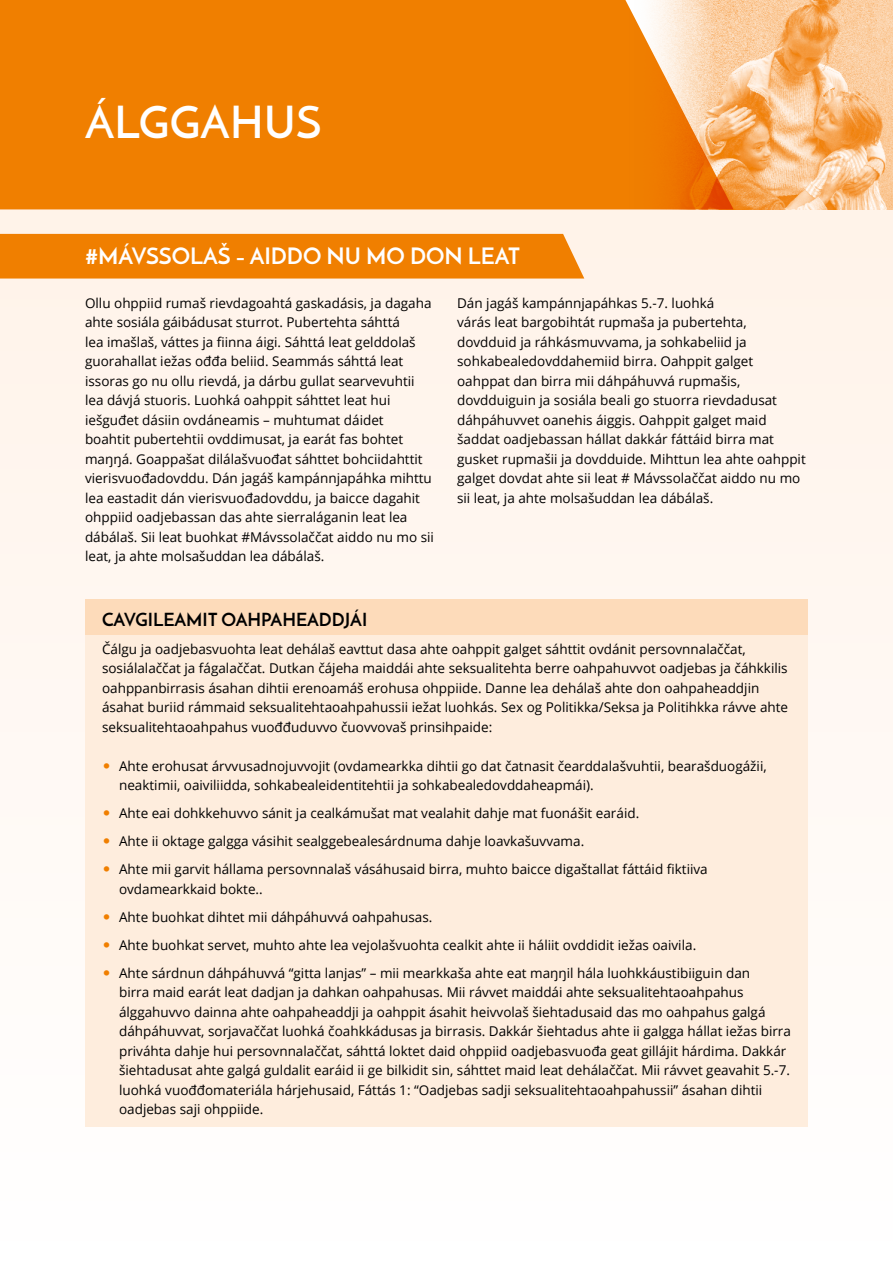
<style>
.page{position:relative;width:893px;height:1263px;background:#fff}
.page>*{position:absolute;margin:0;border:0;box-sizing:border-box;transform-origin:0 0}
.Heading_Tema{font:600 45px "Josefin Sans";color:#fff}
.Tittel_2_-_Hvit{font:700 22.5px "Josefin Sans";color:#fff}
.Faktatittel{font:700 18px "Josefin Sans";color:#000}
.Brød{font:13.5px/19.5px "Open Sans";color:#000}
.faktatekst{font:13.5px/19.5px "Open Sans";color:#000}
.s1{font-family:"European Pi Three";color:#f07f00}
</style>
<div class="page">
<div style="left:0;top:209px;width:893px;height:1032px;background:linear-gradient(to right,#fff7f1,#fff7f1)"></div>
<img style="left:733px;top:0;width:160px;height:209px">
<svg style="left:0;top:0;width:733px;height:209px;background:#f0840d"></svg>
<div style="left:85px;top:600px;width:723px;height:39px;background:#fddbba"></div>
<div style="left:85px;top:635px;width:723px;height:109px;background:#feeddd"></div>
<div style="left:85px;top:732px;width:723px;height:31px;background:#feeddd"></div>
<div style="left:85px;top:752px;width:723px;height:50px;background:#feeddd"></div>
<div style="left:85px;top:799px;width:723px;height:31px;background:#feeddd"></div>
<div style="left:85px;top:827px;width:723px;height:31px;background:#feeddd"></div>
<div style="left:85px;top:855px;width:723px;height:51px;background:#feeddd"></div>
<div style="left:85px;top:903px;width:723px;height:31px;background:#feeddd"></div>
<div style="left:85px;top:931px;width:723px;height:31px;background:#feeddd"></div>
<div style="left:85px;top:959px;width:723px;height:167px;background:#feeddd"></div>
<div style="left:0;top:234px;width:584px;height:45px;background:#f07f00"></div>
<p class="Heading_Tema" style="left:85px;top:95px;width:238px">ÁLGGAHUS</p>
<p class="Tittel_2_-_Hvit" style="left:85px;top:241px;width:437px">#MÁVSSOLAŠ – AIDDO NU MO DON LEAT</p>
<p class="Brød" style="left:85px;top:293px;width:350px">Ollu ohppiid rumaš rievdagoahtá gaskadásis, ja dagaha ahte sosiála gáibádusat sturrot. Pubertehta sáhttá<br>lea imašlaš, váttes ja fiinna áigi. Sáhttá leat gelddolaš guorahallat iežas ođđa beliid. Seammás sáhttá leat issoras go nu ollu rievdá, ja dárbu gullat searvevuhtii lea dávjá stuoris. Luohká oahppit sáhttet leat hui iešguđet dásiin ovdáneamis – muhtumat dáidet<br>boahtit pubertehtii ovddimusat, ja earát fas bohtet maŋŋá. Goappašat dilálašvuođat sáhttet bohciidahttit vierisvuođadovddu. Dán jagáš kampánnjapáhka mihttu lea eastadit dán vierisvuođadovddu, ja baicce dagahit ohppiid oadjebassan das ahte sierraláganin leat lea dábálaš. Sii leat buohkat #Mávssolaččat aiddo nu mo sii leat, ja ahte molsašuddan lea dábálaš.</p>
<p class="Brød" style="left:457px;top:293px;width:350px">Dán jagáš kampánnjapáhkas 5.-7. luohká<br>várás leat bargobihtát rupmaša ja pubertehta, dovdduid ja ráhkásmuvvama, ja sohkabeliid ja sohkabealedovddahemiid birra. Oahppit galget oahppat dan birra mii dáhpáhuvvá rupmašis, dovdduiguin ja sosiála beali go stuorra rievdadusat dáhpáhuvvet oanehis áiggis. Oahppit galget maid šaddat oadjebassan hállat dakkár fáttáid birra mat gusket rupmašii ja dovdduide. Mihttun lea ahte oahppit galget dovdat ahte sii leat # Mávssolaččat aiddo nu mo sii leat, ja ahte molsašuddan lea dábálaš.</p>
<p class="Faktatittel" style="left:102px;top:608px;width:267px">CAVGILEAMIT OAHPAHEADDJÁI</p>
<p class="faktatekst" style="left:102px;top:639px;width:688px">Čálgu ja oadjebasvuohta leat dehálaš eavttut dasa ahte oahppit galget sáhttit ovdánit persovnnalaččat, sosiálalaččat ja fágalaččat. Dutkan čájeha maiddái ahte seksualitehta berre oahpahuvvot oadjebas ja čáhkkilis oahppanbirrasis ásahan dihtii erenoamáš erohusa ohppiide. Danne lea dehálaš ahte don oahpaheaddjin ásahat buriid rámmaid seksualitehtaoahpahussii iežat luohkás. Sex og Politikka/Seksa ja Politihkka rávve ahte seksualitehtaoahpahus vuođđuduvvo čuovvovaš prinsihpaide:</p>
<p class="Brød" style="left:119px;top:756px;width:649px;text-indent:-17px"><span class="s1">"</span> Ahte erohusat árvvusadnojuvvojit (ovdamearkka dihtii go dat čatnasit čearddalašvuhtii, bearašduogážii, neaktimii, oaiviliidda, sohkabealeidentitehtii ja sohkabealedovddaheapmái).</p>
<p class="Brød" style="left:102px;top:803px;width:539px"><span class="s1">"</span> Ahte eai dohkkehuvvo sánit ja cealkámušat mat vealahit dahje mat fuonášit earáid.</p>
<p class="Brød" style="left:102px;top:831px;width:484px"><span class="s1">"</span> Ahte ii oktage galgga vásihit sealggebealesárdnuma dahje loavkašuvvama.</p>
<p class="Brød" style="left:119px;top:859px;width:590px;text-indent:-17px"><span class="s1">"</span> Ahte mii garvit hállama persovnnalaš vásáhusaid birra, muhto baicce digaštallat fáttáid fiktiiva ovdamearkkaid bokte..</p>
<p class="Brød" style="left:102px;top:907px;width:332px"><span class="s1">"</span> Ahte buohkat dihtet mii dáhpáhuvvá oahpahusas.</p>
<p class="Brød" style="left:102px;top:935px;width:596px"><span class="s1">"</span> Ahte buohkat servet, muhto ahte lea vejolašvuohta cealkit ahte ii háliit ovddidit iežas oaivila.</p>
<p class="Brød" style="left:119px;top:963px;width:673px;text-indent:-17px"><span class="s1">"</span> Ahte sárdnun dáhpáhuvvá “gitta lanjas” – mii mearkkaša ahte eat maŋŋil hála luohkkáustibiiguin dan<br>birra maid earát leat dadjan ja dahkan oahpahusas. Mii rávvet maiddái ahte seksualitehtaoahpahus álggahuvvo dainna ahte oahpaheaddji ja oahppit ásahit heivvolaš šiehtadusaid das mo oahpahus galgá dáhpáhuvvat, sorjavaččat luohká čoahkkádusas ja birrasis. Dakkár šiehtadus ahte ii galgga hállat iežas birra priváhta dahje hui persovnnalaččat, sáhttá loktet daid ohppiid oadjebasvuođa geat gillájit hárdima. Dakkár šiehtadusat ahte galgá guldalit earáid ii ge bilkidit sin, sáhttet maid leat dehálaččat. Mii rávvet geavahit 5.-7. luohká vuođđomateriála hárjehusaid, Fáttás 1: “Oadjebas sadji seksualitehtaoahpahussii” ásahan dihtii oadjebas saji ohppiide.</p>
</div>
